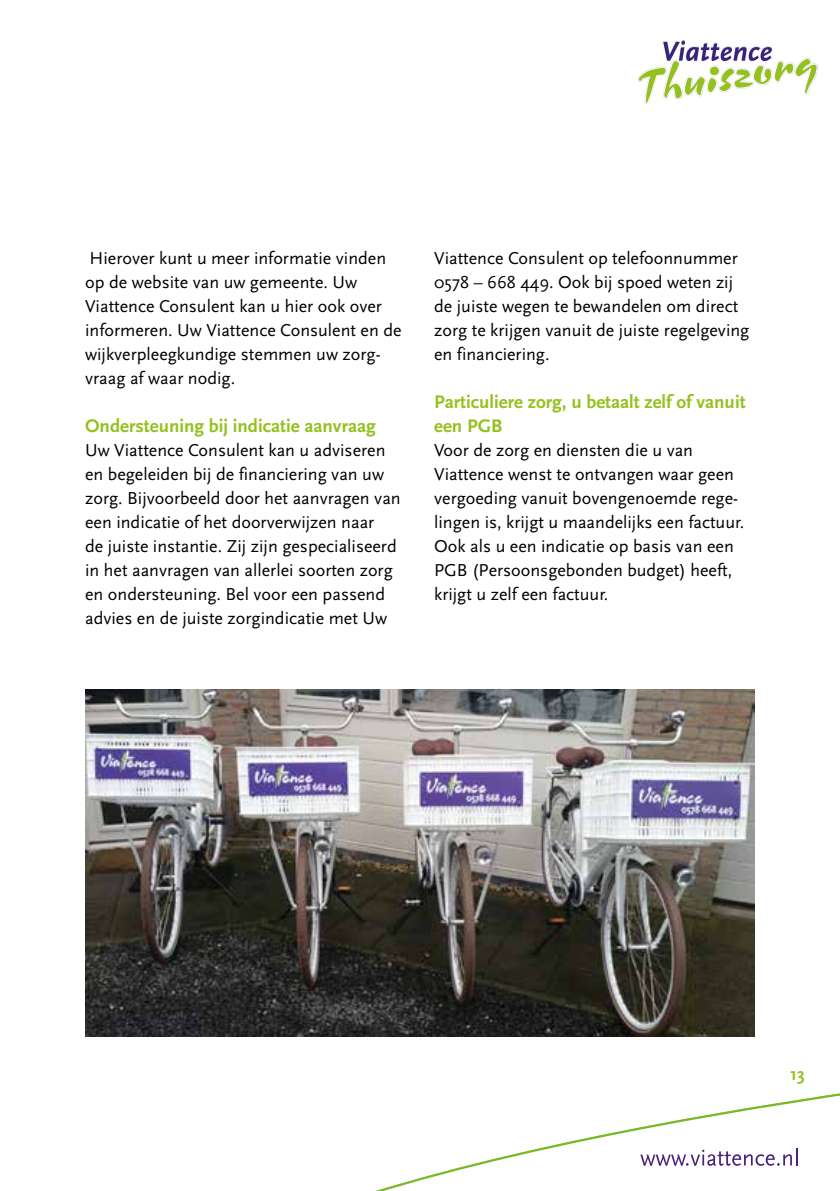
<style>
.page{position:relative;width:840px;height:1191px;background:#fff}
.page>*{position:absolute;margin:0;border:0;box-sizing:border-box;transform-origin:0 0}
.t1{font:700 19px/24px "Scala Sans";color:#95c11f}
.t2{font:18px/24px "Scala Sans";color:#000}
.t3{font:700 18px "Scala Sans";color:#95c11f}
</style>
<div class="page">
<svg style="left:376px;top:1093px;width:463px;height:98px"></svg>
<svg style="left:640px;top:1148px;width:157px;height:17px"></svg>
<svg style="left:637px;top:41px;width:180px;height:62px"></svg>
<img style="left:85px;top:689px;width:669px;height:347px">
<p class="t2" style="left:85px;top:246px;width:318px">Hierover kunt u meer informatie vinden op de website van uw gemeente. Uw Viattence Consulent kan u hier ook over informeren. Uw Viattence Consulent en de wijkverpleegkundige stemmen uw zorg&shy;vraag af waar nodig.</p>
<p class="t1" style="left:85px;top:414px;width:292px">Ondersteuning bij indicatie aanvraag</p>
<p class="t2" style="left:85px;top:438px;width:317px">Uw Viattence Consulent kan u adviseren en begeleiden bij de financiering van uw zorg. Bijvoorbeeld door het aanvragen van een indicatie of het doorverwijzen naar<br>de juiste instantie. Zij zijn gespecialiseerd in het aanvragen van allerlei soorten zorg en ondersteuning. Bel voor een passend advies en de juiste zorgindicatie met Uw</p>
<p class="t2" style="left:434px;top:246px;width:316px">Viattence Consulent op telefoonnummer 0578 – 668 449. Ook bij spoed weten zij de juiste wegen te bewandelen om direct zorg te krijgen vanuit de juiste regelgeving en financiering.</p>
<p class="t1" style="left:434px;top:390px;width:313px">Particuliere zorg, u betaalt zelf of vanuit een PGB</p>
<p class="t2" style="left:434px;top:438px;width:311px">Voor de zorg en diensten die u van Viattence wenst te ontvangen waar geen vergoeding vanuit bovengenoemde rege&shy;lingen is, krijgt u maandelijks een factuur.<br>Ook als u een indicatie op basis van een PGB (Persoonsgebonden budget) heeft, krijgt u zelf een factuur.</p>
<p class="t3" style="left:789px;top:1064px;width:16px">13</p>
</div>
